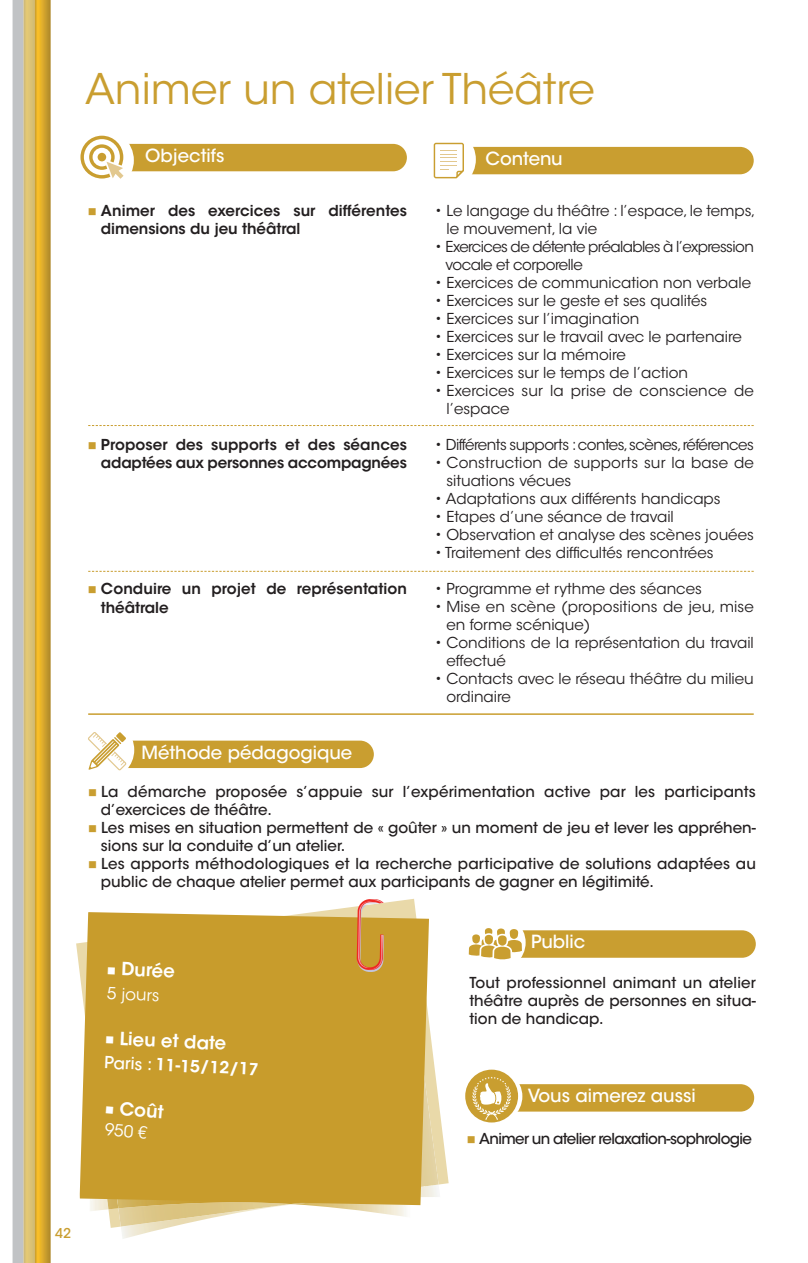
<style>
.page{position:relative;width:808px;height:1263px;background:#fff}
.page>*{position:absolute;margin:0;border:0;box-sizing:border-box;transform-origin:0 0}
.t1{font:42px "ITC Avant Garde Std";color:#c99e30}
.t2{font:500 18px "ITC Avant Garde Std";color:#fff}
.t3{font:600 18px "ITC Avant Garde Std";color:#fff}
.t4{font:600 16.5px "ITC Avant Garde Std";color:#fff}
.t5{font:16.5px "ITC Avant Garde Std";color:#fff}
.t6{font:15px/18px "ITC Avant Garde Std";color:#231f20}
.t7{font:500 15px/18px "ITC Avant Garde Std";color:#231f20}
.t8{font:600 15px/18px "ITC Avant Garde Std";letter-spacing:-.005em;color:#231f20}
.t9{font:15px/18px "ITC Avant Garde Std";letter-spacing:-.04em;color:#231f20}
.t10{font:15px "ITC Avant Garde Std";letter-spacing:-.035em;color:#231f20}
.t11{font:500 15px "ITC Avant Garde Std";letter-spacing:-.04em;color:#231f20}
.t12{font:500 13.5px "ITC Avant Garde Std";color:#c99e30}
.s1{color:#c99e30}
.s2{font-weight:500}
</style>
<div class="page">
<svg style="left:13px;top:0;width:38px;height:1263px;background:#d2b76e"></svg>
<div style="left:467px;top:1084px;width:287px;height:27px;background:#c99e30;border-radius:14px"></div>
<div style="left:459px;top:1067px;width:63px;height:58px;background:#fff;border-radius:50%"></div>
<svg style="left:465px;top:1070px;width:53px;height:52px"></svg>
<img style="left:121px;top:1228px;width:45px;height:11px">
<svg style="left:76px;top:899px;width:373px;height:329px"></svg>
<img style="left:429px;top:1000px;width:10px;height:188px">
<img style="left:118px;top:1208px;width:173px;height:18px">
<div style="left:80px;top:912px;width:349px;height:293px;background:#c89c2c"></div>
<svg style="left:357px;top:899px;width:27px;height:73px;background:#d69a57"></svg>
<div style="left:88px;top:144px;width:319px;height:27px;background:#c99e30;border-radius:14px"></div>
<div style="left:96px;top:741px;width:278px;height:27px;background:#c99e30;border-radius:14px"></div>
<div style="left:435px;top:147px;width:319px;height:27px;background:#c99e30;border-radius:14px"></div>
<svg style="left:88px;top:425px;width:666px;height:1px"></svg>
<svg style="left:88px;top:571px;width:666px;height:1px"></svg>
<hr style="left:88px;top:713px;width:666px;height:2px;background:#c99e30">
<div style="left:63px;top:128px;width:71px;height:65px;background:#fff;border-radius:50%"></div>
<svg style="left:80px;top:136px;width:43px;height:43px"></svg>
<div style="left:78px;top:721px;width:56px;height:58px;background:#fff;border-radius:50%"></div>
<svg style="left:88px;top:732px;width:38px;height:38px"></svg>
<div style="left:415px;top:129px;width:61px;height:61px;background:#fff;border-radius:50%"></div>
<svg style="left:434px;top:143px;width:30px;height:35px"></svg>
<div style="left:470px;top:930px;width:286px;height:28px;background:#c99e30;border-radius:14px"></div>
<div style="left:462px;top:913px;width:64px;height:59px;background:#fff;border-radius:50%"></div>
<svg style="left:469px;top:928px;width:53px;height:32px"></svg>
<h1 class="t1" style="left:85px;top:73px;width:511px">Animer un atelier Théâtre</h1>
<p class="t2" style="left:145px;top:149px;width:81px">Objectifs</p>
<p class="t8" style="left:101px;top:203px;width:308px;text-indent:-13px"><span class="s1">■</span> Animer des exercices sur différentes dimensions du jeu théâtral</p>
<p class="t8" style="left:88px;top:437px;width:320px;text-align:right"><span class="s1">■</span> Proposer des supports et des séances adaptées aux personnes accompagnées</p>
<p class="t8" style="left:101px;top:580px;width:308px;line-height:19px;text-indent:-13px"><span class="s1">■</span> Conduire un projet de représentation théâtrale</p>
<p class="t2" style="left:141px;top:746px;width:212px">Méthode pédagogique</p>
<p class="t2" style="left:485px;top:152px;width:79px">Contenu</p>
<p class="t6" style="left:446px;top:203px;width:311px;text-indent:-12px">• Le langage du théâtre : l’espace,le temps, le mouvement, la vie</p>
<p class="t9" style="left:445px;top:239px;width:310px;text-indent:-11px">• Exercices de détente préalables à l’expression vocale et corporelle</p>
<p class="t6" style="left:435px;top:275px;width:318px">• Exercices de communication non verbale</p>
<p class="t6" style="left:435px;top:293px;width:274px">• Exercices sur le geste et ses qualités</p>
<p class="t6" style="left:435px;top:311px;width:206px">• Exercices sur l’imagination</p>
<p class="t6" style="left:435px;top:329px;width:308px">• Exercices sur le travail avec le partenaire</p>
<p class="t6" style="left:435px;top:347px;width:193px">• Exercices sur la mémoire</p>
<p class="t6" style="left:435px;top:365px;width:255px">• Exercices sur le temps de l’action</p>
<p class="t6" style="left:446px;top:383px;width:309px;text-indent:-12px">• Exercices sur la prise de conscience de l’espace</p>
<p class="t10" style="left:435px;top:439px;width:321px">• Différents supports :contes,scènes,références</p>
<p class="t6" style="left:446px;top:455px;width:309px;text-indent:-12px">• Construction de supports sur la base de situations vécues</p>
<p class="t6" style="left:435px;top:491px;width:287px">• Adaptations aux différents handicaps</p>
<p class="t6" style="left:435px;top:509px;width:241px">• Etapes d’une séance de travail</p>
<p class="t6" style="left:435px;top:527px;width:321px">• Observation et analyse des scènes jouées</p>
<p class="t6" style="left:435px;top:545px;width:280px">• Traitement des difficultés rencontrées</p>
<p class="t6" style="left:435px;top:581px;width:269px">• Programme et rythme des séances</p>
<p class="t6" style="left:446px;top:599px;width:309px;text-indent:-12px">• Mise en scène (propositions de jeu, mise en forme scénique)</p>
<p class="t6" style="left:446px;top:635px;width:309px;text-indent:-12px">• Conditions de la représentation du travail effectué</p>
<p class="t6" style="left:446px;top:671px;width:309px;text-indent:-12px">• Contacts avec le réseau théâtre du milieu ordinaire</p>
<p class="t7" style="left:101px;top:784px;width:656px;text-indent:-13px"><span class="s1">■</span> La démarche proposée s’appuie sur l’expérimentation active par les participants d’exercices de théâtre.</p>
<p class="t7" style="left:101px;top:820px;width:656px;text-indent:-13px"><span class="s1">■</span> Les mises en situation permettent de « goûter » un moment de jeu et lever les appréhen&shy;sions sur la conduite d’un atelier.</p>
<p class="t7" style="left:101px;top:856px;width:656px;text-indent:-13px"><span class="s1">■</span> Les apports méthodologiques et la recherche participative de solutions adaptées au public de chaque atelier permet aux participants de gagner en légitimité.</p>
<p class="t3" style="left:107px;top:961px;width:69px;rotate:3deg">■ Durée</p>
<p class="t5" style="left:107px;top:986px;width:54px;rotate:3deg">5 jours</p>
<p class="t3" style="left:106px;top:1031px;width:123px;rotate:3deg">■ Lieu et date</p>
<p class="t4" style="left:105px;top:1055px;width:156px;rotate:3deg"><span class="s2">Paris :</span> 11-15/12/17</p>
<p class="t3" style="left:106px;top:1100px;width:60px;rotate:5deg">■ Coût</p>
<p class="t5" style="left:106px;top:1123px;width:44px;rotate:5deg">950 €</p>
<p class="t2" style="left:531px;top:935px;width:56px">Public</p>
<p class="t7" style="left:469px;top:975px;width:288px;text-align:justify">Tout professionnel animant un atelier théâtre auprès de personnes en situa&shy;tion de handicap.</p>
<p class="t2" style="left:528px;top:1089px;width:169px">Vous aimerez aussi</p>
<p class="t11" style="left:467px;top:1133px;width:287px"><span class="s1">■</span> Animer un atelier relaxation-sophrologie</p>
<p class="t12" style="left:55px;top:1228px;width:17px">42</p>
</div>
